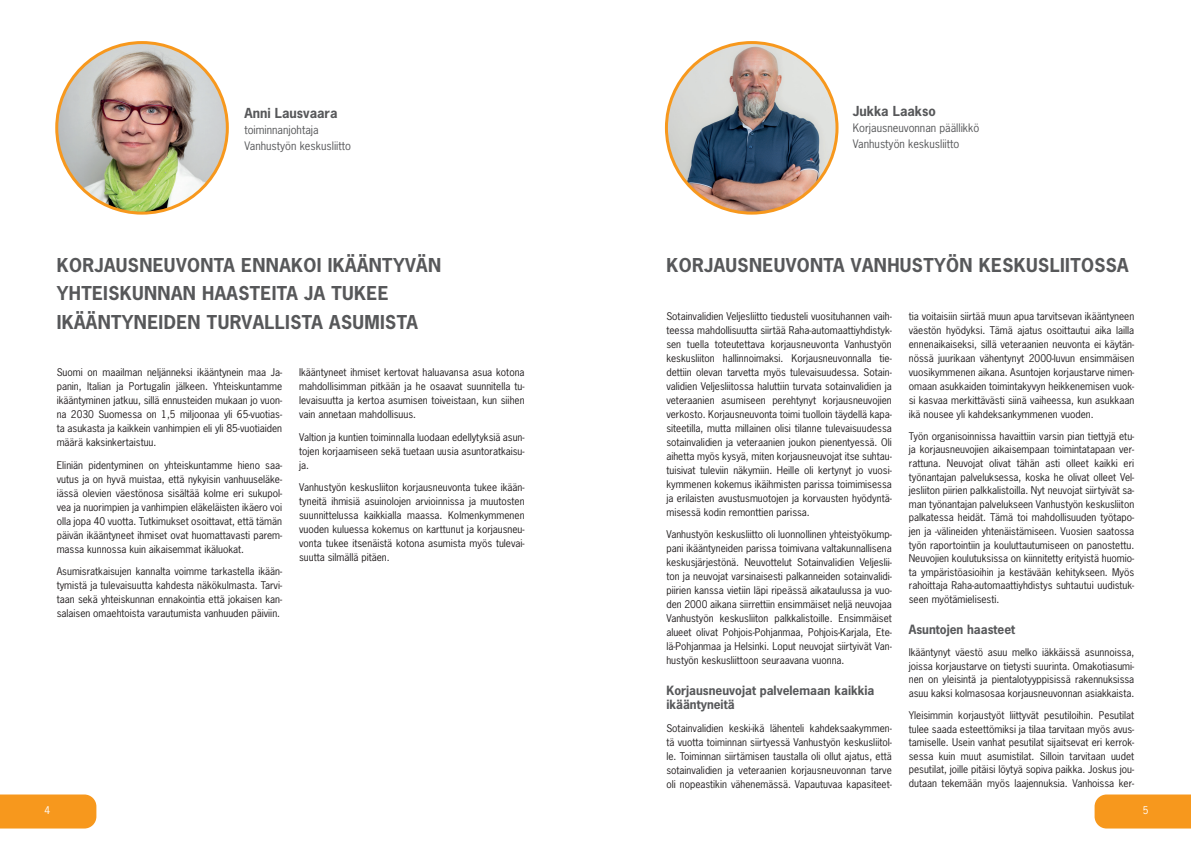
<style>
.page{position:relative;width:1191px;height:842px;background:#fff}
.page>*{position:absolute;margin:0;border:0;box-sizing:border-box;transform-origin:0 0}
.t1{font:700 18px/28.5px "News Gothic Std";letter-spacing:.02em;color:#57585a}
.t2{font:700 13px "News Gothic Std";color:#57585a}
.t3{font:700 12px/14px "News Gothic Std";color:#57585a}
.t4{font:11px/16px "News Gothic Std";color:#57585a}
.t5{font:10px/14px "News Gothic Std";color:#231f20;text-align:justify}
.t6{font:10px "News Gothic Std";color:#fff}
</style>
<div class="page">
<div style="left:1094px;top:794px;width:97px;height:34px;background:#f7981d"></div>
<div style="left:0;top:794px;width:96px;height:34px;background:#f7981d"></div>
<img style="left:57px;top:43px;width:170px;height:169px">
<img style="left:667px;top:43px;width:170px;height:170px">
<h2 class="t2" style="left:244px;top:104px;width:94px">Anni Lausvaara</h2>
<p class="t4" style="left:244px;top:121px;width:108px">toiminnanjohtaja<br>Vanhustyön keskusliitto</p>
<h1 class="t1" style="left:57px;top:250px;width:386px">KORJAUSNEUVONTA ENNAKOI IKÄÄNTYVÄN<br>YHTEISKUNNAN HAASTEITA JA TUKEE<br>IKÄÄNTYNEIDEN TURVALLISTA ASUMISTA</h1>
<p class="t5" style="left:299px;top:365px;width:227px">Ikääntyneet ihmiset kertovat haluavansa asua kotona mahdollisimman pitkään ja he osaavat suunnitella tu&shy;levaisuutta ja kertoa asumisen toiveistaan, kun siihen vain annetaan mahdollisuus.</p>
<p class="t5" style="left:299px;top:430px;width:227px">Valtion ja kuntien toiminnalla luodaan edellytyksiä asun&shy;tojen korjaamiseen sekä tuetaan uusia asuntoratkaisu&shy;ja.</p>
<p class="t5" style="left:299px;top:480px;width:227px">Vanhustyön keskusliiton korjausneuvonta tukee ikään&shy;tyneitä ihmisiä asuinolojen arvioinnissa ja muutosten suunnittelussa kaikkialla maassa. Kolmenkymmenen vuoden kuluessa kokemus on karttunut ja korjausneu&shy;vonta tukee itsenäistä kotona asumista myös tulevai&shy;suutta silmällä pitäen.</p>
<p class="t5" style="left:57px;top:365px;width:227px">Suomi on maailman neljänneksi ikääntynein maa Ja&shy;panin, Italian ja Portugalin jälkeen. Yhteiskuntamme ikääntyminen jatkuu, sillä ennusteiden mukaan jo vuon&shy;na 2030 Suomessa on 1,5 miljoonaa yli 65-vuotias&shy;ta asukasta ja kaikkein vanhimpien eli yli 85-vuotiaiden määrä kaksinkertaistuu.</p>
<p class="t5" style="left:57px;top:458px;width:227px">Eliniän pidentyminen on yhteiskuntamme hieno saa&shy;vutus ja on hyvä muistaa, että nykyisin vanhuuseläke&shy;iässä olevien väestönosa sisältää kolme eri sukupol&shy;vea ja nuorimpien ja vanhimpien eläkeläisten ikäero voi olla jopa 40 vuotta. Tutkimukset osoittavat, että tämän päivän ikääntyneet ihmiset ovat huomattavasti parem&shy;massa kunnossa kuin aikaisemmat ikäluokat.</p>
<p class="t5" style="left:57px;top:564px;width:227px">Asumisratkaisujen kannalta voimme tarkastella ikään&shy;tymistä ja tulevaisuutta kahdesta näkökulmasta. Tarvi&shy;taan sekä yhteiskunnan ennakointia että jokaisen kan&shy;salaisen omaehtoista varautumista vanhuuden päiviin.</p>
<h2 class="t2" style="left:853px;top:102px;width:85px">Jukka Laakso</h2>
<p class="t4" style="left:853px;top:120px;width:128px">Korjausneuvonnan päällikkö<br>Vanhustyön keskusliitto</p>
<h1 class="t1" style="left:666px;top:251px;width:464px">KORJAUSNEUVONTA VANHUSTYÖN KESKUSLIITOSSA</h1>
<p class="t5" style="left:909px;top:309px;width:227px">tia voitaisiin siirtää muun apua tarvitsevan ikääntyneen väestön hyödyksi. Tämä ajatus osoittautui aika lailla ennenaikaiseksi, sillä veteraanien neuvonta ei käytän&shy;nössä juurikaan vähentynyt 2000-luvun ensimmäisen vuosikymmenen aikana. Asuntojen korjaustarve nimen&shy;omaan asukkaiden toimintakyvyn heikkenemisen vuok&shy;si kasvaa merkittävästi siinä vaiheessa, kun asukkaan ikä nousee yli kahdeksankymmenen vuoden.</p>
<p class="t5" style="left:909px;top:429px;width:227px;line-height:13.6px">Työn organisoinnissa havaittiin varsin pian tiettyjä etu&shy;ja korjausneuvojien aikaisempaan toimintatapaan ver&shy;rattuna. Neuvojat olivat tähän asti olleet kaikki eri työnantajan palveluksessa, koska he olivat olleet Vel&shy;jesliiton piirien palkkalistoilla. Nyt neuvojat siirtyivät sa&shy;man työnantajan palvelukseen Vanhustyön keskusliiton palkatessa heidät. Tämä toi mahdollisuuden työtapo&shy;jen ja -välineiden yhtenäistämiseen. Vuosien saatossa työn raportointiin ja kouluttautumiseen on panostettu.<br>Neuvojien koulutuksissa on kiinnitetty erityistä huomio&shy;ta ympäristöasioihin ja kestävään kehitykseen. Myös rahoittaja Raha-automaattiyhdistys suhtautui uudistuk&shy;seen myötämielisesti.</p>
<p class="t3" style="left:909px;top:623px;width:108px">Asuntojen haasteet</p>
<p class="t5" style="left:909px;top:646px;width:227px;line-height:13.7px">Ikääntynyt väestö asuu melko iäkkäissä asunnoissa, joissa korjaustarve on tietysti suurinta. Omakotiasumi&shy;nen on yleisintä ja pientalotyyppisissä rakennuksissa asuu kaksi kolmasosaa korjausneuvonnan asiakkaista.</p>
<p class="t5" style="left:909px;top:709px;width:227px;line-height:13.5px">Yleisimmin korjaustyöt liittyvät pesutiloihin. Pesutilat tulee saada esteettömiksi ja tilaa tarvitaan myös avus&shy;tamiselle. Usein vanhat pesutilat sijaitsevat eri kerrok&shy;sessa kuin muut asumistilat. Silloin tarvitaan uudet pesutilat, joille pitäisi löytyä sopiva paikka. Joskus jou&shy;dutaan tekemään myös laajennuksia. Vanhoissa ker-</p>
<p class="t5" style="left:666px;top:309px;width:227px">Sotainvalidien Veljesliitto tiedusteli vuosituhannen vaih&shy;teessa mahdollisuutta siirtää Raha-automaattiyhdistyk&shy;sen tuella toteutettava korjausneuvonta Vanhustyön keskusliiton hallinnoimaksi. Korjausneuvonnalla tie&shy;dettiin olevan tarvetta myös tulevaisuudessa. Sotain&shy;validien Veljesliitossa haluttiin turvata sotainvalidien ja veteraanien asumiseen perehtynyt korjausneuvojien verkosto. Korjausneuvonta toimi tuolloin täydellä kapa&shy;siteetilla, mutta millainen olisi tilanne tulevaisuudessa sotainvalidien ja veteraanien joukon pienentyessä. Oli aihetta myös kysyä, miten korjausneuvojat itse suhtau&shy;tuisivat tuleviin näkymiin. Heille oli kertynyt jo vuosi&shy;kymmenen kokemus ikäihmisten parissa toimimisessa ja erilaisten avustusmuotojen ja korvausten hyödyntä&shy;misessä kodin remonttien parissa.</p>
<p class="t5" style="left:666px;top:527px;width:227px">Vanhustyön keskusliitto oli luonnollinen yhteistyökump&shy;pani ikääntyneiden parissa toimivana valtakunnallisena keskusjärjestönä. Neuvottelut Sotainvalidien Veljeslii&shy;ton ja neuvojat varsinaisesti palkanneiden sotainvalidi&shy;piirien kanssa vietiin läpi ripeässä aikataulussa ja vuo&shy;den 2000 aikana siirrettiin ensimmäiset neljä neuvojaa Vanhustyön keskusliiton palkkalistoille. Ensimmäiset alueet olivat Pohjois-Pohjanmaa, Pohjois-Karjala, Ete&shy;lä-Pohjanmaa ja Helsinki. Loput neuvojat siirtyivät Van&shy;hustyön keskusliittoon seuraavana vuonna.</p>
<p class="t3" style="left:666px;top:683px;width:209px">Korjausneuvojat palvelemaan kaikkia ikääntyneitä</p>
<p class="t5" style="left:666px;top:721px;width:227px">Sotainvalidien keski-ikä lähenteli kahdeksaakymmen&shy;tä vuotta toiminnan siirtyessä Vanhustyön keskusliitol&shy;le. Toiminnan siirtämisen taustalla oli ollut ajatus, että sotainvalidien ja veteraanien korjausneuvonnan tarve oli nopeastikin vähenemässä. Vapautuvaa kapasiteet-</p>
<p class="t6" style="left:45px;top:804px;width:7px">4</p>
<p class="t6" style="left:1142px;top:804px;width:7px">5</p>
</div>
